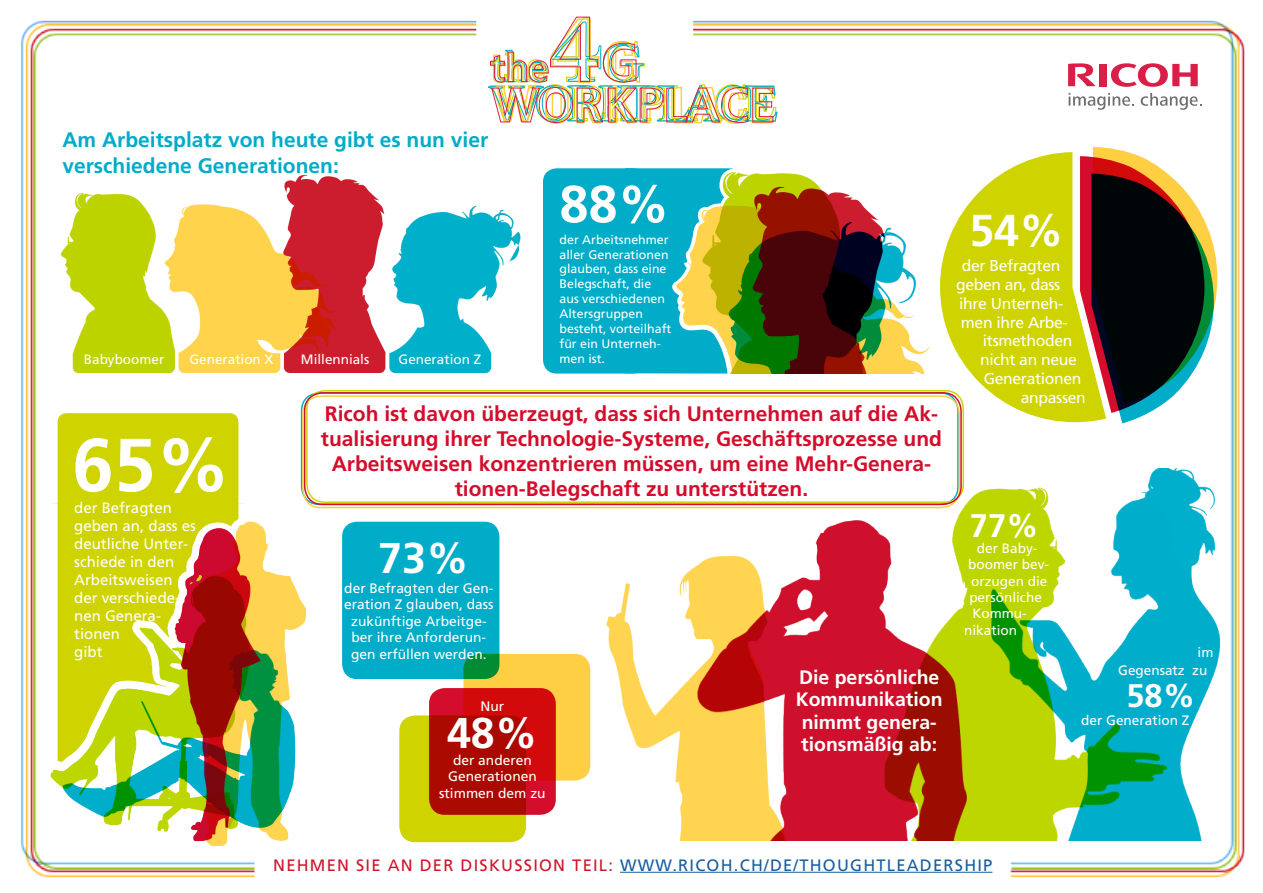
<style>
.page{position:relative;width:1263px;height:893px;background:#fff}
.page>*{position:absolute;margin:0;border:0;box-sizing:border-box;transform-origin:0 0}
.t1{font:700 75px "Frutiger LT Std";color:#fff}
.t2{font:700 52.2px "Frutiger LT Std";color:#fff}
.t3{font:700 44.7px "Frutiger LT Std";color:#fff}
.t4{font:700 43.05px "Frutiger LT Std";color:#fff}
.t5{font:700 32.7px "Frutiger LT Std";color:#fff}
.t6{font:700 21px/25.2px "Frutiger LT Std";color:#d30d2b;text-align:center}
.t7{font:700 21px "Frutiger LT Std";color:#00acc8}
.t8{font:700 19.5px/22px "Frutiger LT Std";color:#fff;text-align:center}
.t9{font:16.5px "Frutiger LT Std";letter-spacing:.075em;color:#175d9e}
.t10{font:15.75px "Frutiger LT Std";letter-spacing:-.02em;color:#fff}
.t11{font:15px/18px "Frutiger LT Std";color:#fff}
.t12{font:13.8px/16.5px "Frutiger LT Std";color:#fff;text-align:center}
.t13{font:13.65px "Frutiger LT Std";color:#fff}
.t14{font:13.5px "Frutiger LT Std";color:#fff}
.t15{font:12.45px/14.9px "Frutiger LT Std";color:#fff}
.s1{color:#cf142b}
</style>
<div class="page">
<div style="left:342px;top:522px;width:157px;height:157px;background:#00acc8;border-radius:15px"></div>
<div style="left:399px;top:715px;width:127px;height:127px;background:#cfd400;border-radius:16px"></div>
<svg style="left:429px;top:688px;width:127px;height:127px;background:#b90c10"></svg>
<svg style="left:463px;top:654px;width:127px;height:127px;background:#d66823"></svg>
<img style="left:590px;top:505px;width:103px;height:336px">
<img style="left:488px;top:16px;width:205px;height:108px">
<img style="left:476px;top:205px;width:45px;height:168px">
<div style="left:543px;top:168px;width:150px;height:206px;background:#00acc8"></div>
<hr style="left:620px;top:872px;width:372px;height:1px;background:#175d9e">
<img style="left:21px;top:20px;width:455px;height:858px">
<img style="left:693px;top:20px;width:552px;height:858px">
<p class="t7" style="left:62px;top:128px;width:427px">Am Arbeitsplatz von heute gibt es nun vier</p>
<p class="t7" style="left:62px;top:153px;width:278px">verschiedene Generationen:</p>
<p class="t14" style="left:84px;top:352px;width:82px">Babyboomer</p>
<p class="t14" style="left:190px;top:351px;width:86px">Generation X</p>
<p class="t14" style="left:301px;top:351px;width:70px">Millennials</p>
<p class="t14" style="left:399px;top:351px;width:84px">Generation Z</p>
<p class="t2" style="left:559px;top:174px;width:112px">88%</p>
<p class="t15" style="left:559px;top:232px;width:113px">der Arbeitsnehmer aller Generationen glauben, dass eine<br>Belegschaft, die aus verschiedenen<br>Altersgruppen besteht, vorteilhaft für ein Unterneh&shy;men ist.</p>
<p class="t1" style="left:72px;top:421px;width:160px">65%</p>
<p class="t11" style="left:74px;top:499px;width:123px">der Befragten geben an, dass es deutliche Unter&shy;schiede in den<br>Arbeitsweisen der verschiede&shy;nen Genera&shy;tionen</p>
<p class="t11" style="left:74px;top:643px;width:30px">gibt</p>
<p class="t6" style="left:321px;top:401px;width:623px">Ricoh ist davon überzeugt, dass sich Unternehmen auf die Ak&shy;tualisierung ihrer Technologie-Systeme, Geschäftsprozesse und Arbeitsweisen konzentrieren müssen, um eine Mehr-Genera&shy;tionen-Belegschaft zu unterstützen.</p>
<p class="t4" style="left:378px;top:533px;width:92px">73%</p>
<p class="t12" style="left:344px;top:596px;width:151px">eration Z glauben, dass zukünftige Arbeitge&shy;ber ihre Anforderun&shy;gen erfüllen werden.</p>
<p class="t12" style="left:481px;top:698px;width:25px">Nur</p>
<p class="t4" style="left:447px;top:708px;width:92px">48%</p>
<p class="t12" style="left:453px;top:752px;width:80px">der anderen</p>
<p class="t12" style="left:448px;top:768px;width:90px">Generationen</p>
<p class="t12" style="left:439px;top:785px;width:108px">stimmen dem zu</p>
<p class="t12" style="left:344px;top:580px;width:151px">der Befragten der Gen-</p>
<p class="t8" style="left:796px;top:667px;width:148px">Die persönliche<br>Kommunikation nimmt genera&shy;tionsmäßig ab:</p>
<p class="t3" style="left:969px;top:204px;width:96px">54%</p>
<p class="t10" style="left:962px;top:256px;width:100px">der Befragten</p>
<p class="t10" style="left:956px;top:275px;width:106px">geben an, dass</p>
<p class="t10" style="left:959px;top:294px;width:106px">ihre Unterneh-</p>
<p class="t10" style="left:961px;top:313px;width:108px">men ihre Arbe-</p>
<p class="t10" style="left:983px;top:332px;width:91px">itsmethoden</p>
<p class="t10" style="left:980px;top:351px;width:98px">nicht an neue</p>
<p class="t10" style="left:984px;top:369px;width:99px">Generationen</p>
<p class="t10" style="left:1021px;top:388px;width:67px">anpassen</p>
<p class="t5" style="left:970px;top:507px;width:70px">77%</p>
<p class="t13" style="left:977px;top:540px;width:62px">der Baby-</p>
<p class="t13" style="left:968px;top:557px;width:82px">boomer bev-</p>
<p class="t13" style="left:971px;top:573px;width:78px">orzugen die</p>
<p class="t13" style="left:969px;top:589px;width:74px">persönliche</p>
<p class="t13" style="left:972px;top:606px;width:56px">Kommu-</p>
<p class="t13" style="left:964px;top:622px;width:54px">nikation</p>
<p class="t13" style="left:1197px;top:645px;width:17px">im</p>
<p class="t13" style="left:1118px;top:662px;width:91px">Gegensatz zu</p>
<p class="t5" style="left:1126px;top:676px;width:70px">58%</p>
<p class="t13" style="left:1081px;top:712px;width:110px">der Generation Z</p>
<p class="t9" style="left:273px;top:855px;width:721px"><span class="s1">NEHMEN SIE AN DER DISKUSSION TEIL:</span> WWW.RICOH.CH/DE/THOUGHTLEADERSHIP</p>
</div>
